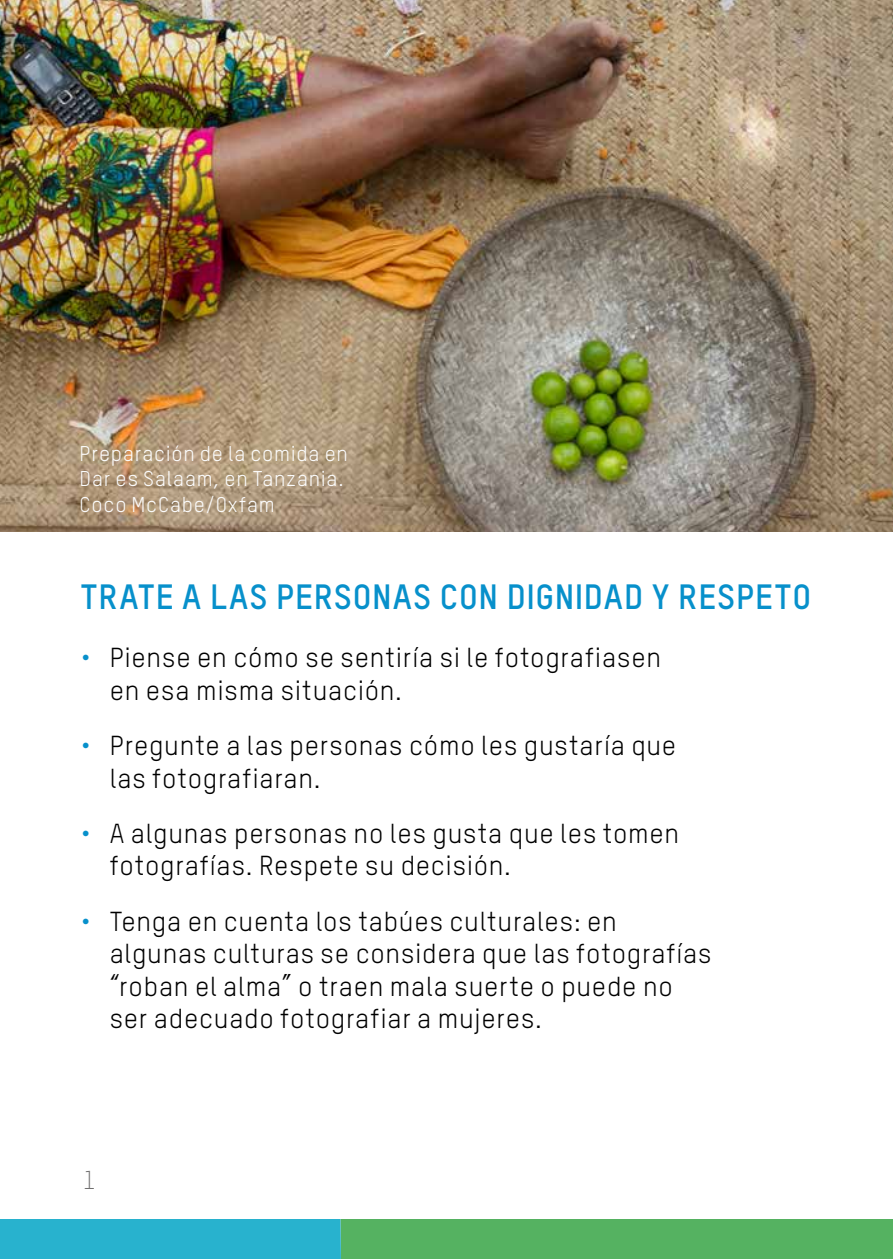
<style>
.page{position:relative;width:893px;height:1259px;background:#fff}
.page>*{position:absolute;margin:0;border:0;box-sizing:border-box;transform-origin:0 0}
.t1{font:700 34.5px "Oxfam TSTARPRO";letter-spacing:.025em;color:#0790cb}
.t2{font:27px/32.4px "Oxfam TSTARPRO";letter-spacing:.03em;color:#000}
.t3{font:300 25.5px "Oxfam TSTARPRO";color:#706f6f}
.t4{font:21px/25.2px "Oxfam TSTARPRO";letter-spacing:.035em;color:#fcfcfc}
.s1{color:#0790cb}
</style>
<div class="page">
<img style="left:0;top:0;width:893px;height:531px">
<svg style="left:0;top:1219px;width:893px;height:40px;background:#43b28a"></svg>
<p class="t4" style="left:80px;top:441px;width:270px">Preparación de la comida en<br>Dar es Salaam, en Tanzania.<br>Coco McCabe/Oxfam</p>
<p class="t1" style="left:81px;top:575px;width:732px">TRATE A LAS PERSONAS CON DIGNIDAD Y RESPETO</p>
<p class="t2" style="left:110px;top:641px;width:553px;text-indent:-29px"><span class="s1">•</span> Piense en cómo se sentiría si le fotografiasen en esa misma situación.</p>
<p class="t2" style="left:110px;top:729px;width:568px;text-indent:-29px"><span class="s1">•</span> Pregunte a las personas cómo les gustaría que las fotografiaran.</p>
<p class="t2" style="left:110px;top:817px;width:571px;text-indent:-29px"><span class="s1">•</span> A algunas personas no les gusta que les tomen fotografías. Respete su decisión.</p>
<p class="t2" style="left:110px;top:904px;width:603px;text-indent:-29px"><span class="s1">•</span> Tenga en cuenta los tabúes culturales: en algunas culturas se considera que las fotografías “roban el alma” o traen mala suerte o puede no ser adecuado fotografiar a mujeres.</p>
<p class="t3" style="left:83px;top:1164px;width:15px">1</p>
</div>
